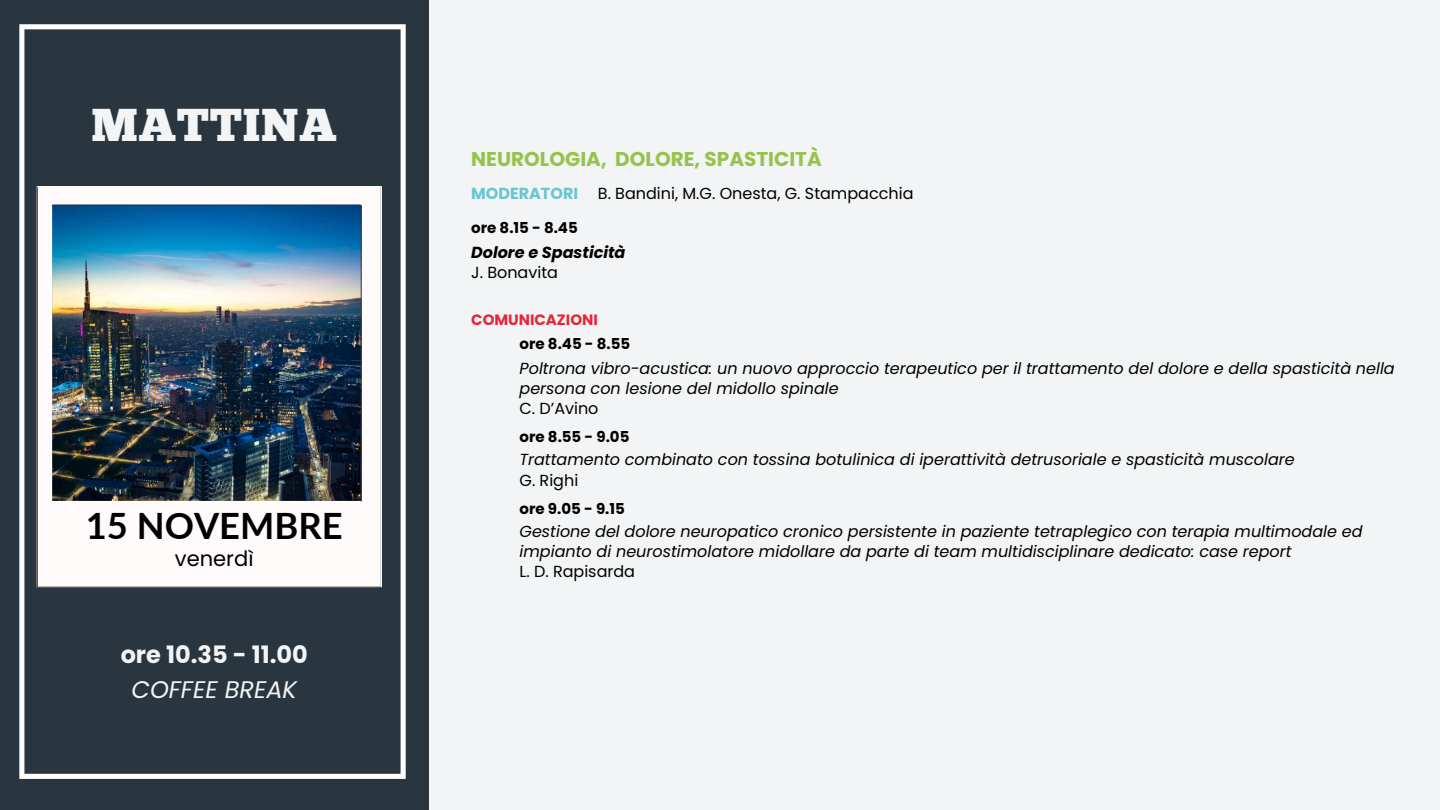
<style>
.page{position:relative;width:1440px;height:810px;background:#f2f4f5}
.page>*{position:absolute;margin:0;border:0;box-sizing:border-box;transform-origin:0 0}
.t1{font:46px "Chunk Five";letter-spacing:.015em;color:#f2f4f5}
.t2{font:700 36.3px "Lato";color:#000}
.t3{font:700 24px "Poppins";color:#f2f4f5}
.t4{font:italic 24px "Poppins";color:#f2f4f5}
.t5{font:21.1px "Poppins";color:#000}
.t6{font:700 20px "Poppins";color:#96c34b}
.t7{font:italic 16px/20.2px "Poppins";color:#000}
.t8{font:16px "Poppins";color:#000}
.t9{font:italic 700 16px "Poppins";color:#000}
.t10{font:700 15px "Poppins";color:#000}
.t11{font:700 15px "Poppins";color:#e4263a}
.s1{font-weight:700;color:#6ac5d3}
</style>
<div class="page">
<div style="left:0;top:0;width:429px;height:810px;background:#2a363f"></div>
<svg style="left:19px;top:24px;width:387px;height:755px"></svg>
<img style="left:37px;top:186px;width:345px;height:402px">
<h1 class="t1" style="left:91px;top:107px;width:247px">MATTINA</h1>
<h2 class="t2" style="left:86px;top:503px;width:258px">15 NOVEMBRE</h2>
<h3 class="t5" style="left:175px;top:543px;width:80px">venerdì</h3>
<h3 class="t3" style="left:121px;top:638px;width:189px">ore 10.35 - 11.00</h3>
<h3 class="t4" style="left:132px;top:673px;width:167px">COFFEE BREAK</h3>
<p class="t6" style="left:471px;top:145px;width:352px">NEUROLOGIA, DOLORE, SPASTICITÀ</p>
<p class="t8" style="left:471px;top:182px;width:444px"><span class="s1">MODERATORI</span> B. Bandini, M.G. Onesta, G. Stampacchia</p>
<p class="t10" style="left:471px;top:217px;width:108px">ore 8.15 - 8.45</p>
<p class="t9" style="left:471px;top:241px;width:156px">Dolore e Spasticità</p>
<p class="t8" style="left:471px;top:262px;width:88px">J. Bonavita</p>
<p class="t11" style="left:471px;top:309px;width:128px">COMUNICAZIONI</p>
<p class="t10" style="left:520px;top:333px;width:112px">ore 8.45 - 8.55</p>
<p class="t7" style="left:520px;top:358px;width:877px">Poltrona vibro-acustica: un nuovo approccio terapeutico per il trattamento del dolore e della spasticità nella persona con lesione del midollo spinale</p>
<p class="t8" style="left:520px;top:397px;width:80px">C. D’Avino</p>
<p class="t10" style="left:520px;top:427px;width:111px">ore 8.55 - 9.05</p>
<p class="t7" style="left:520px;top:450px;width:777px">Trattamento combinato con tossina botulinica di iperattività detrusoriale e spasticità muscolare</p>
<p class="t8" style="left:520px;top:469px;width:60px">G. Righi</p>
<p class="t10" style="left:520px;top:498px;width:107px">ore 9.05 - 9.15</p>
<p class="t7" style="left:520px;top:521px;width:845px">Gestione del dolore neuropatico cronico persistente in paziente tetraplegico con terapia multimodale ed impianto di neurostimolatore midollare da parte di team multidisciplinare dedicato: case report</p>
<p class="t8" style="left:520px;top:561px;width:117px">L. D. Rapisarda</p>
</div>
